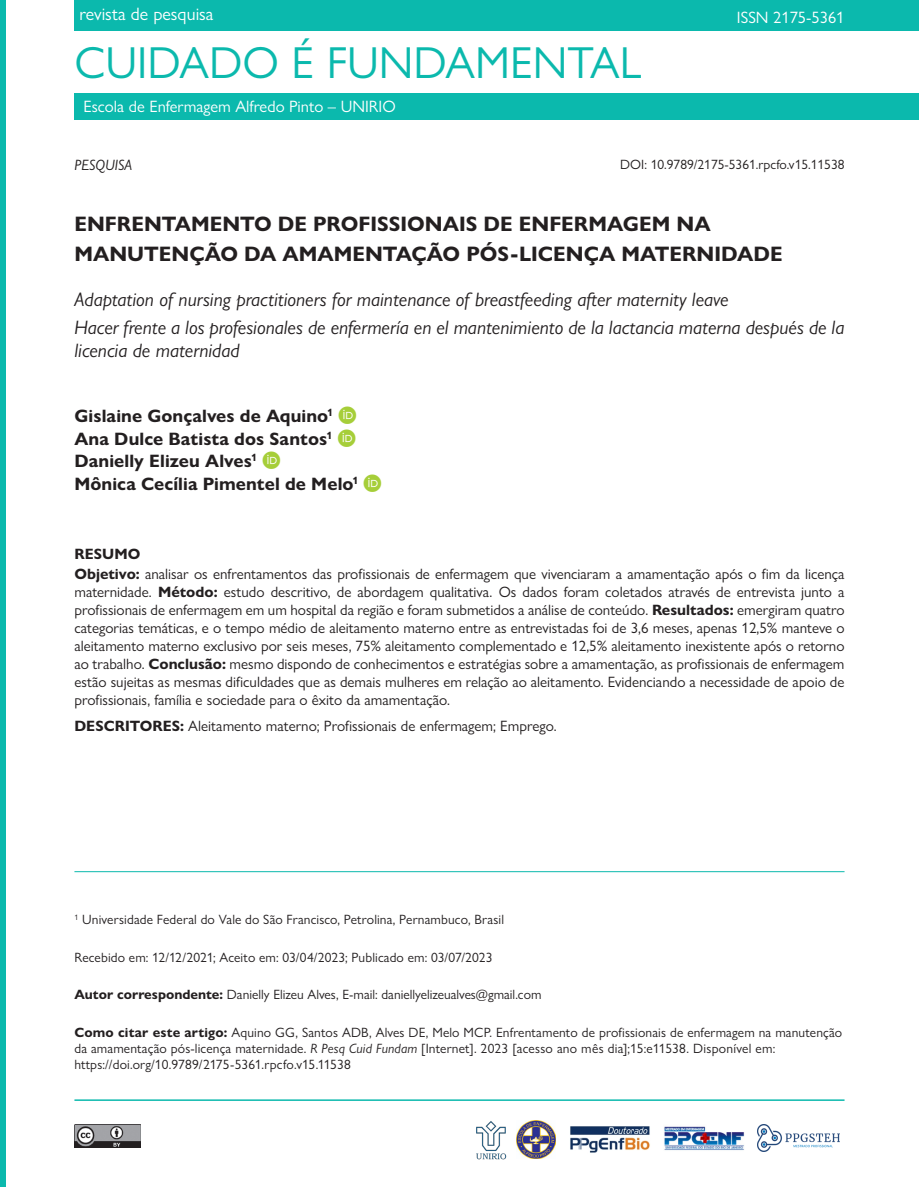
<style>
.page{position:relative;width:919px;height:1187px;background:#fff}
.page>*{position:absolute;margin:0;border:0;box-sizing:border-box;transform-origin:0 0}
.t1{font:45px "Gill Sans Nova";color:#0bb9ad}
.Título{font:700 21px/30px "Gill Sans Nova";color:#231f20}
.Títulos-traduzidos{font:italic 19.5px/23.4px "Gill Sans Nova";color:#231f20}
.AUTORES{font:700 18px/22.5px "Gill Sans Nova";letter-spacing:.005em;color:#231f20}
.t2{font:18px "Gill Sans Nova";color:#fff}
.t3{font:16.5px "Gill Sans Nova";color:#fff}
.ABSTRACT2{font:15px/18px "Gill Sans Nova";color:#231f20;text-align:justify}
.KEY_WORDS1{font:15px "Gill Sans Nova";color:#231f20}
.t4{font:italic 15px "Gill Sans Nova";color:#231f20}
.ABSTRACT_1{font:700 15px "Gill Sans Nova";color:#231f20}
.CORRESPONDENTE-citar{font:13.5px/16.2px "Gill Sans Nova";letter-spacing:.01em;color:#231f20}
.AFILIACOES{font:13.5px "Gill Sans Nova";letter-spacing:.01em;color:#231f20}
.DATAS{font:13.5px "Gill Sans Nova";letter-spacing:.01em;color:#231f20}
.s1{font-weight:700}
.s2{font-style:italic}
</style>
<div class="page">
<div style="left:74px;top:0;width:844px;height:31px;background:#0bb9ad"></div>
<div style="left:74px;top:93px;width:844px;height:27px;background:#0bb9ad"></div>
<div style="left:0;top:0;width:5px;height:1186px;background:#0bb9ad"></div>
<img style="left:74px;top:1124px;width:66px;height:23px">
<hr style="left:74px;top:1099px;width:770px;height:1px;background:#0bb9ad">
<img style="left:476px;top:1121px;width:31px;height:39px">
<img style="left:570px;top:1126px;width:80px;height:27px">
<img style="left:664px;top:1126px;width:80px;height:25px">
<img style="left:516px;top:1120px;width:39px;height:38px">
<img style="left:757px;top:1124px;width:82px;height:27px">
<hr style="left:74px;top:871px;width:770px;height:1px;background:#0bb9ad">
<p class="t2" style="left:79px;top:3px;width:135px">revista de pesquisa</p>
<h1 class="t1" style="left:74px;top:35px;width:568px">CUIDADO É FUNDAMENTAL</h1>
<p class="t3" style="left:84px;top:97px;width:313px">Escola de Enfermagem Alfredo Pinto – UNIRIO</p>
<p class="t3" style="left:736px;top:7px;width:109px">ISSN 2175-5361</p>
<p class="t4" style="left:74px;top:156px;width:59px">PESQUISA</p>
<p class="CORRESPONDENTE-citar" style="left:620px;top:156px;width:226px">DOI: 10.9789/2175-5361.rpcfo.v15.11538</p>
<p class="Título" style="left:74px;top:209px;width:709px">ENFRENTAMENTO DE PROFISSIONAIS DE ENFERMAGEM NA<br>MANUTENÇÃO DA AMAMENTAÇÃO PÓS-LICENÇA MATERNIDADE</p>
<p class="Títulos-traduzidos" style="left:74px;top:287px;width:655px">Adaptation of nursing practitioners for maintenance of breastfeeding after maternity leave</p>
<p class="Títulos-traduzidos" style="left:74px;top:315px;width:771px">Hacer frente a los profesionales de enfermería en el mantenimiento de la lactancia materna después de la licencia de maternidad</p>
<p class="AUTORES" style="left:74px;top:404px;width:285px">Gislaine Gonçalves de Aquino<sup>1<br></sup>Ana Dulce Batista dos Santos<sup>1<br></sup>Danielly Elizeu Alves<sup>1<br></sup>Mônica Cecília Pimentel de Melo<sup>1</sup></p>
<p class="ABSTRACT_1" style="left:74px;top:544px;width:67px">RESUMO</p>
<p class="ABSTRACT2" style="left:74px;top:564px;width:771px"><span class="s1">Objetivo:</span> analisar os enfrentamentos das profissionais de enfermagem que vivenciaram a amamentação após o fim da licença maternidade. <span class="s1">Método:</span> estudo descritivo, de abordagem qualitativa. Os dados foram coletados através de entrevista junto a profissionais de enfermagem em um hospital da região e foram submetidos a análise de conteúdo. <span class="s1">Resultados:</span> emergiram quatro categorias temáticas, e o tempo médio de aleitamento materno entre as entrevistadas foi de 3,6 meses, apenas 12,5% manteve o aleitamento materno exclusivo por seis meses, 75% aleitamento complementado e 12,5% aleitamento inexistente após o retorno ao trabalho. <span class="s1">Conclusão:</span> mesmo dispondo de conhecimentos e estratégias sobre a amamentação, as profissionais de enfermagem estão sujeitas as mesmas dificuldades que as demais mulheres em relação ao aleitamento. Evidenciando a necessidade de apoio de profissionais, família e sociedade para o êxito da amamentação.</p>
<p class="KEY_WORDS1" style="left:74px;top:717px;width:483px"><span class="s1">DESCRITORES:</span> Aleitamento materno; Profissionais de enfermagem; Emprego.</p>
<p class="AFILIACOES" style="left:74px;top:911px;width:431px"><sup>1</sup> Universidade Federal do Vale do São Francisco, Petrolina, Pernambuco, Brasil</p>
<p class="DATAS" style="left:74px;top:948px;width:419px">Recebido em: 12/12/2021; Aceito em: 03/04/2023; Publicado em: 03/07/2023</p>
<p class="CORRESPONDENTE-citar" style="left:74px;top:986px;width:468px"><span class="s1">Autor correspondente:</span> Danielly Elizeu Alves, E-mail: daniellyelizeualves@gmail.com</p>
<p class="CORRESPONDENTE-citar" style="left:74px;top:1023px;width:769px"><span class="s1">Como citar este artigo:</span> Aquino GG, Santos ADB, Alves DE, Melo MCP. Enfrentamento de profissionais de enfermagem na manutenção da amamentação pós-licença maternidade. <span class="s2">R Pesq Cuid Fundam</span> [Internet]. 2023 [acesso ano mês dia];15:e11538. Disponível em: https://doi.org/10.9789/2175-5361.rpcfo.v15.11538</p>
</div>
